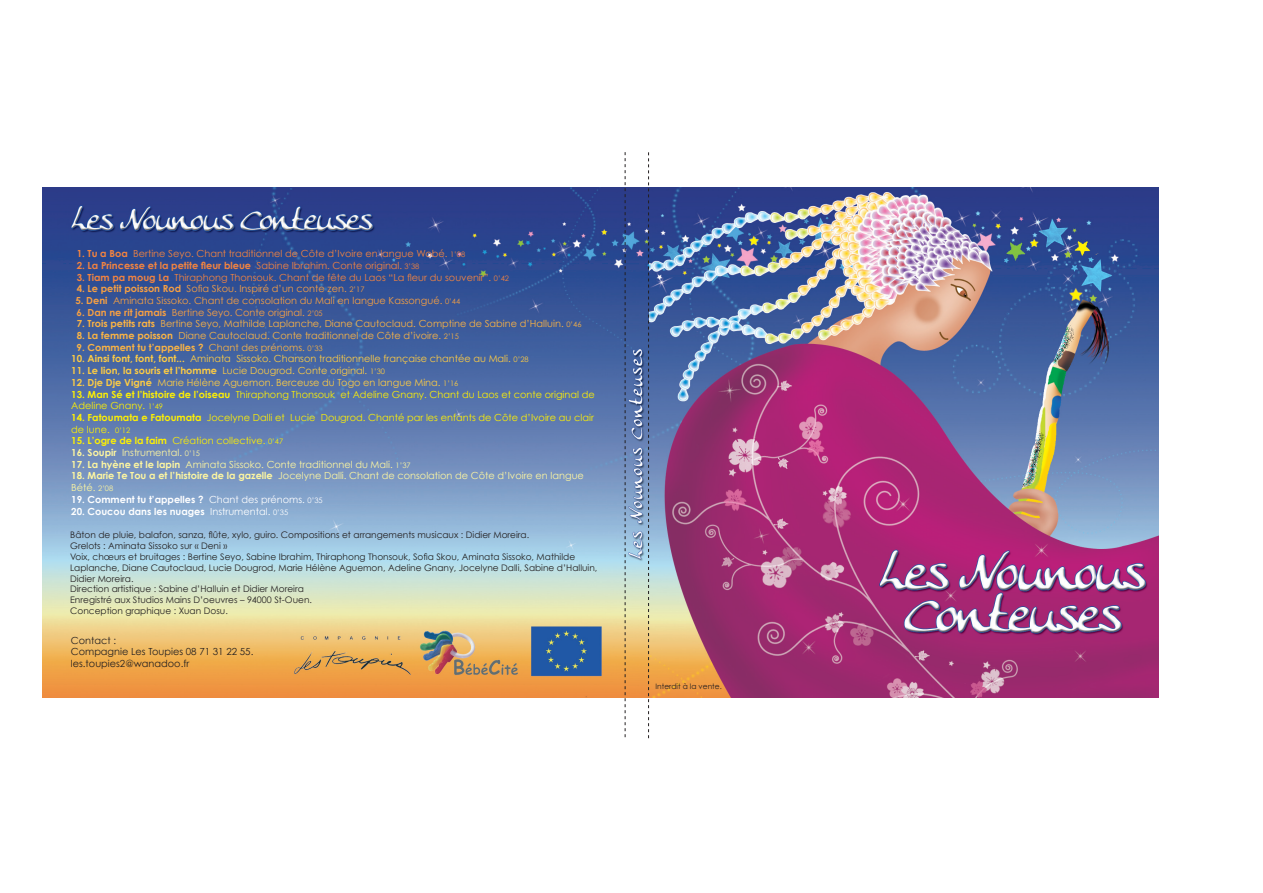
<style>
.page{position:relative;width:1263px;height:893px;background:#fff}
.page>*{position:absolute;margin:0;border:0;box-sizing:border-box;transform-origin:0 0}
.t1{font:9.75px/11.7px "Century Gothic";color:#fff101}
.t2{font:9.75px/11.7px "Century Gothic";color:#fff7a0}
.t3{font:9.75px "Century Gothic";color:#f8a042}
.t4{font:9.75px "Century Gothic";color:#fcb443}
.t5{font:9.75px "Century Gothic";color:#fecc43}
.t6{font:9.75px "Century Gothic";color:#f5843f}
.t7{font:700 9.75px "Century Gothic";color:#fff}
.t8{font:700 9.75px "Century Gothic";color:#f5843f}
.t9{font:9.75px/11.7px "Century Gothic";color:#231f20}
.t10{font:700 9.75px "Century Gothic";color:#fecc43}
.t11{font:700 9.75px "Century Gothic";color:#fcb443}
.t12{font:9px/10.8px "Century Gothic";color:#231f20}
.t13{font:7.5px "Century Gothic";color:#231f20}
.s1{font-weight:700}
.s2{font-size:7.5px}
.s3{font-weight:400}
.s4{font-weight:400;font-size:7.5px}
</style>
<div class="page">
<img style="left:42px;top:188px;width:1116px;height:510px">
<svg style="left:648px;top:152px;width:1px;height:586px"></svg>
<svg style="left:625px;top:152px;width:1px;height:585px"></svg>
<p class="t6" style="left:77px;top:248px;width:390px"><span class="s1">1. Tu a Boa</span> Bertine Seyo. Chant traditionnel de Côte d’Ivoire en langue Wobé. <span class="s2">1’08</span></p>
<p class="t8" style="left:77px;top:259px;width:344px">2. La Princesse et la petite fleur bleue <span class="s3">Sabine Ibrahim. Conte original.</span> <span class="s4">3’38</span></p>
<p class="t6" style="left:77px;top:271px;width:434px"><span class="s1">3. Tiam pa moug La</span> Thiraphong Thonsouk. Chant de fête du Laos “La fleur du souvenir”. <span class="s2">0’42</span></p>
<p class="t3" style="left:77px;top:283px;width:289px"><span class="s1">4. Le petit poisson Rod</span> Sofia Skou. Inspiré d’un conte zen. <span class="s2">2’17</span></p>
<p class="t3" style="left:75px;top:294px;width:386px"><span class="s1">5. Deni</span> Aminata Sissoko. Chant de consolation du Mali en langue Kassongué. <span class="s2">0’44</span></p>
<p class="t3" style="left:77px;top:306px;width:248px"><span class="s1">6. Dan ne rit jamais</span> Bertine Seyo. Conte original. <span class="s2">2’05</span></p>
<p class="t4" style="left:77px;top:318px;width:506px"><span class="s1">7. Trois petits rats</span> Bertine Seyo, Mathilde Laplanche, Diane Cautoclaud. Comptine de Sabine d’Halluin. <span class="s2">0’46</span></p>
<p class="t4" style="left:77px;top:330px;width:384px"><span class="s1">8. La femme poisson</span> Diane Cautoclaud. Conte traditionnel de Côte d’ivoire. <span class="s2">2’15</span></p>
<p class="t11" style="left:77px;top:341px;width:247px">9. Comment tu t’appelles ? <span class="s3">Chant des prénoms.</span> <span class="s4">0’33</span></p>
<p class="t5" style="left:71px;top:353px;width:459px"><span class="s1">10. Ainsi font, font, font...</span> Aminata Sissoko. Chanson traditionnelle française chantée au Mali. <span class="s2">0’28</span></p>
<p class="t10" style="left:71px;top:364px;width:315px">11. Le lion, la souris et l’homme <span class="s3">Lucie Dougrod. Conte original.</span> <span class="s4">1’30</span></p>
<p class="t5" style="left:71px;top:376px;width:389px"><span class="s1">12. Dje Dje Vigné</span> Marie Hélène Aguemon. Berceuse du Togo en langue Mina. <span class="s2">1’16</span></p>
<p class="t1" style="left:71px;top:388px;width:525px"><span class="s1">13. Man Sé et l’histoire de l’oiseau</span> Thiraphong Thonsouk et Adeline Gnany. Chant du Laos et conte original de<br>Adeline Gnany. <span class="s2">1’49</span></p>
<p class="t1" style="left:71px;top:411px;width:524px"><span class="s1">14. Fatoumata e Fatoumata</span> Jocelyne Dalli et Lucie Dougrod. Chanté par les enfants de Côte d’Ivoire au clair de lune. <span class="s2">0’12</span></p>
<p class="t1" style="left:71px;top:435px;width:214px"><span class="s1">15. L’ogre de la faim</span> Création collective. <span class="s2">0’47</span></p>
<p class="t2" style="left:71px;top:447px;width:130px"><span class="s1">16. Soupir</span> Instrumental. <span class="s2">0’15</span></p>
<p class="t2" style="left:71px;top:458px;width:341px"><span class="s1">17. La hyène et le lapin</span> Aminata Sissoko. Conte traditionnel du Mali. <span class="s2">1’37</span></p>
<p class="t2" style="left:71px;top:470px;width:514px"><span class="s1">18. Marie Te Tou a et l’histoire de la gazelle</span> Jocelyne Dalli. Chant de consolation de Côte d’Ivoire en langue<br>Bété. <span class="s2">2’08</span></p>
<p class="t7" style="left:71px;top:493px;width:253px">19. Comment tu t’appelles ? <span class="s3">Chant des prénoms.</span> <span class="s4">0’35</span></p>
<p class="t7" style="left:71px;top:505px;width:218px">20. Coucou dans les nuages <span class="s3">Instrumental.</span> <span class="s4">0’35</span></p>
<p class="t12" style="left:70px;top:529px;width:529px">Bâton de pluie, balafon, sanza, flûte, xylo, guiro. Compositions et arrangements musicaux : Didier Moreira.<br>Grelots : Aminata Sissoko sur « Deni »<br>Voix, chœurs et bruitages : Bertine Seyo, Sabine Ibrahim, Thiraphong Thonsouk, Sofia Skou, Aminata Sissoko, Mathilde Laplanche, Diane Cautoclaud, Lucie Dougrod, Marie Hélène Aguemon, Adeline Gnany, Jocelyne Dalli, Sabine d’Halluin, Didier Moreira.<br>Direction artistique : Sabine d’Halluin et Didier Moreira<br>Enregistré aux Studios Mains D’oeuvres – 94000 St-Ouen.<br>Conception graphique : Xuan Dosu.</p>
<p class="t9" style="left:71px;top:634px;width:184px">Contact :<br>Compagnie Les Toupies 08 71 31 22 55. les.toupies2@wanadoo.fr</p>
<p class="t13" style="left:656px;top:681px;width:68px">Interdit à la vente.</p>
</div>
